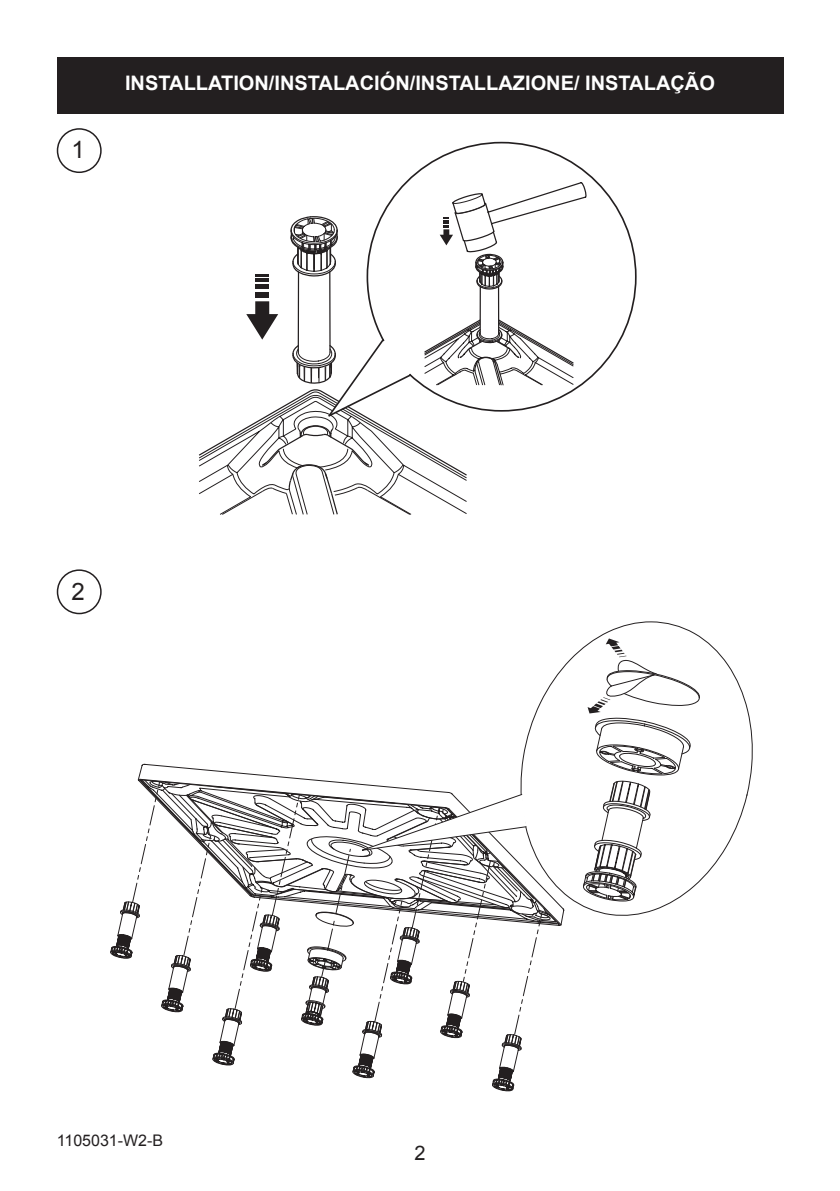
<style>
.page{position:relative;width:840px;height:1191px;background:#fff}
.page>*{position:absolute;margin:0;border:0;box-sizing:border-box;transform-origin:0 0}
._1_2_3{font:24px "Arial";color:#231f20}
.Heading_1{font:700 20px "Arial";color:#fff}
.Body_Centre{font:20px "Arial";color:#231f20}
.Body_Centre-2{font:16px "Arial";color:#231f20}
</style>
<div class="page">
<div style="left:57px;top:569px;width:45px;height:45px;border:2px solid #231f20;border-radius:50%"></div>
<div style="left:57px;top:128px;width:45px;height:45px;border:2px solid #231f20;border-radius:50%"></div>
<div style="left:57px;top:57px;width:725px;height:56px;background:#231f20"></div>
<svg style="left:406px;top:142px;width:230px;height:239px"></svg>
<svg style="left:199px;top:181px;width:388px;height:333px"></svg>
<svg style="left:557px;top:621px;width:195px;height:289px"></svg>
<svg style="left:520px;top:674px;width:135px;height:242px"></svg>
<svg style="left:582px;top:638px;width:117px;height:264px"></svg>
<svg style="left:110px;top:779px;width:454px;height:312px"></svg>
<p class="_1_2_3" style="left:71px;top:134px;width:15px">1</p>
<p class="Heading_1" style="left:125px;top:69px;width:19px">INSTALLATION</p>
<p class="Heading_1" style="left:269px;top:69px;width:25px">/INSTALACI</p>
<p class="Heading_1" style="left:379px;top:69px;width:56px">ÓN/INSTALLA</p>
<p class="Heading_1" style="left:512px;top:69px;width:25px">ZIONE</p>
<p class="Heading_1" style="left:573px;top:69px;width:31px">/ INSTALA</p>
<p class="Heading_1" style="left:670px;top:69px;width:43px">ÇÃO</p>
<p class="_1_2_3" style="left:71px;top:575px;width:15px">2</p>
<p class="Body_Centre-2" style="left:57px;top:1129px;width:108px">1105031-W2-B</p>
<p class="Body_Centre" style="left:414px;top:1140px;width:13px">2</p>
</div>
